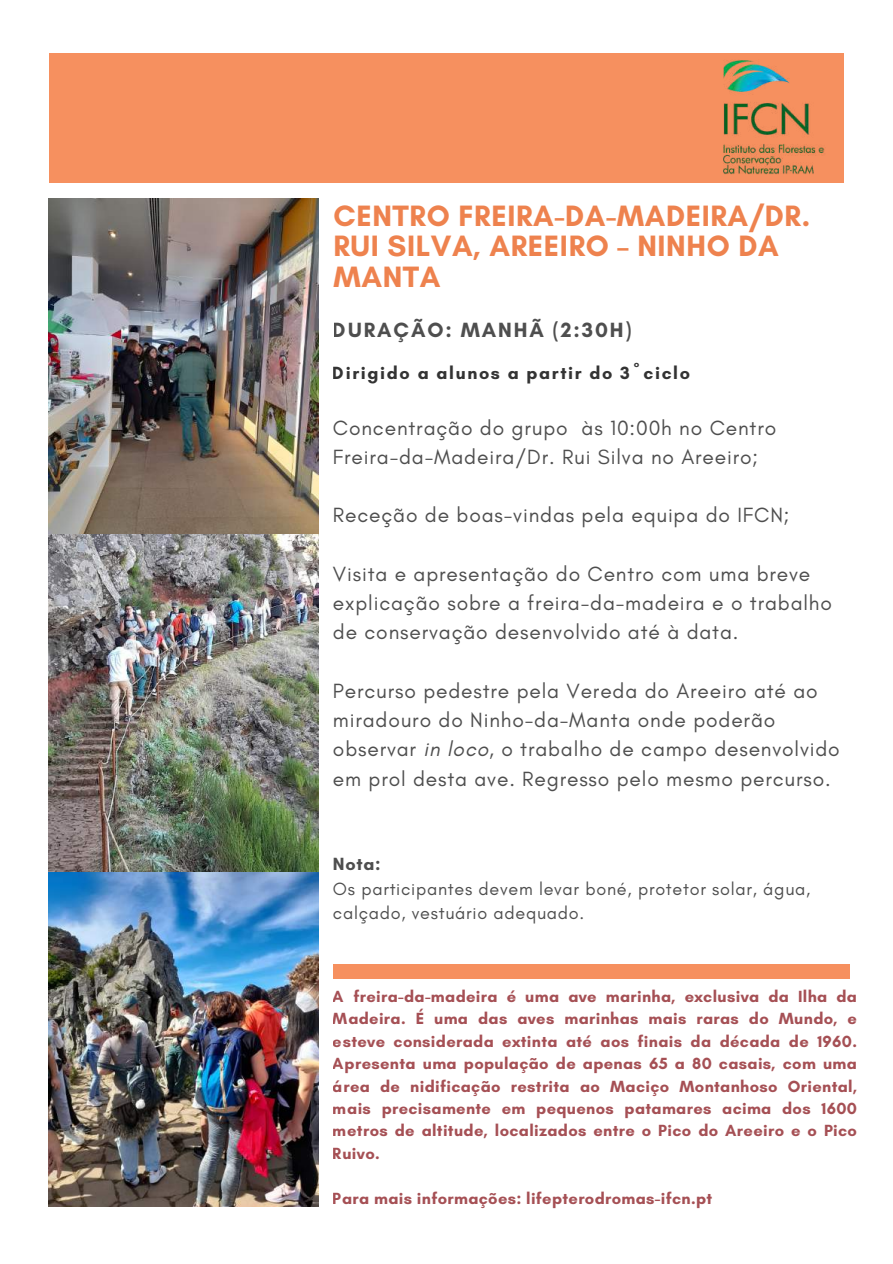
<style>
.page{position:relative;width:893px;height:1264px;background:#fff}
.page>*{position:absolute;margin:0;border:0;box-sizing:border-box;transform-origin:0 0}
.t1{font:700 30px/30.3px "Glacial Indifference";letter-spacing:.02em;color:#ee824e}
.t2{font:21px/29.2px "Glacial Indifference";letter-spacing:.04em;color:#222}
.t3{font:700 21px "Glacial Indifference";letter-spacing:.09em;color:#222}
.t4{font:18px/24.8px "Glacial Indifference";letter-spacing:.04em;color:#222}
.t5{font:700 18px "Glacial Indifference";letter-spacing:.09em;color:#000}
.t6{font:700 18px "Glacial Indifference";color:#222}
.t7{font:700 16.5px/22.5px "Glacial Indifference";letter-spacing:.02em;color:#8f242a;text-align:justify}
.s1{font-style:italic}
</style>
<div class="page">
<img style="left:49px;top:199px;width:270px;height:1007px">
<div style="left:333px;top:964px;width:516px;height:15px;background:#f6905f"></div>
<div style="left:49px;top:54px;width:794px;height:129px;background:#f6905f"></div>
<img style="left:675px;top:53px;width:169px;height:130px">
<h1 class="t1" style="left:333px;top:200px;width:478px">CENTRO FREIRA-DA-MADEIRA/DR.<br>RUI SILVA, AREEIRO – NINHO DA<br>MANTA</h1>
<p class="t3" style="left:333px;top:317px;width:300px">DURAÇÃO: MANHÃ (2:30H)</p>
<p class="t5" style="left:333px;top:362px;width:359px">Dirigido a alunos a partir do 3ºciclo</p>
<p class="t2" style="left:333px;top:412px;width:445px">Concentração do grupo às 10:00h no Centro<br>Freira-da-Madeira/Dr. Rui Silva no Areeiro;</p>
<p class="t2" style="left:333px;top:500px;width:458px">Receção de boas-vindas pela equipa do IFCN;</p>
<p class="t2" style="left:333px;top:559px;width:500px">Visita e apresentação do Centro com uma breve explicação sobre a freira-da-madeira e o trabalho de conservação desenvolvido até à data.</p>
<p class="t2" style="left:333px;top:675px;width:508px">Percurso pedestre pela Vereda do Areeiro até ao miradouro do Ninho-da-Manta onde poderão observar <span class="s1">in loco</span>, o trabalho de campo desenvolvido em prol desta ave. Regresso pelo mesmo percurso.</p>
<p class="t6" style="left:333px;top:852px;width:49px">Nota:</p>
<p class="t4" style="left:333px;top:876px;width:479px">Os participantes devem levar boné, protetor solar, água, calçado, vestuário adequado.</p>
<p class="t7" style="left:333px;top:984px;width:525px">A freira-da-madeira é uma ave marinha, exclusiva da Ilha da Madeira. É uma das aves marinhas mais raras do Mundo, e esteve considerada extinta até aos finais da década de 1960.<br>Apresenta uma população de apenas 65 a 80 casais, com uma área de nidificação restrita ao Maciço Montanhoso Oriental, mais precisamente em pequenos patamares acima dos 1600 metros de altitude, localizados entre o Pico do Areeiro e o Pico Ruivo.</p>
<p class="t7" style="left:333px;top:1186px;width:381px">Para mais informações: lifepterodromas-ifcn.pt</p>
</div>
